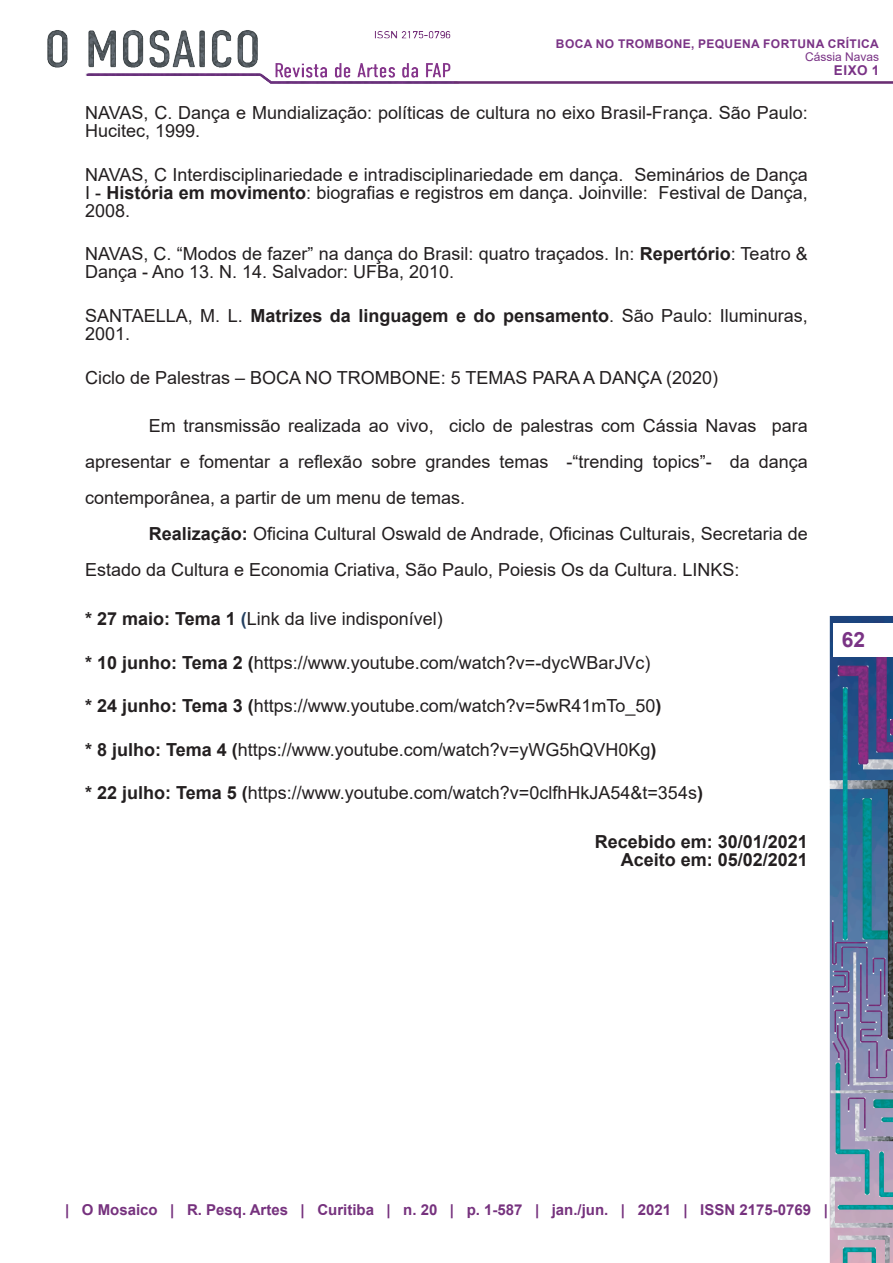
<style>
.page{position:relative;width:893px;height:1263px;background:#fff}
.page>*{position:absolute;margin:0;border:0;box-sizing:border-box;transform-origin:0 0}
.t1{font:700 21px "Arial";color:#7a3485}
.referencias{font:18px/18px "Arial";color:#231f20}
.Corpo{font:18px/36px "Arial";color:#231f20;text-align:justify}
.t2{font:700 18px "Arial";color:#231f20}
.t3{font:700 15px "Arial";color:#76327e}
.t4{font:700 13.5px "Arial";color:#7a3386}
.t5{font:700 12px "Arial";letter-spacing:.035em;color:#7a3386}
.t6{font:12px "Arial";color:#7a3386}
.s1{font-weight:700}
.s2{font-weight:700;color:#244061}
</style>
<div class="page">
<img style="left:47px;top:30px;width:846px;height:1233px">
<div style="left:833px;top:623px;width:60px;height:34px;background:#fff"></div>
<p class="t5" style="left:556px;top:35px;width:324px">BOCA NO TROMBONE, PEQUENA FORTUNA CRÍTICA</p>
<p class="t6" style="left:805px;top:49px;width:76px">Cássia Navas</p>
<p class="t4" style="left:834px;top:60px;width:47px">Eixo 1</p>
<p class="referencias" style="left:85px;top:104px;width:724px">NAVAS, C. Dança e Mundialização: políticas de cultura no eixo Brasil-França. São Paulo:<br>Hucitec, 1999.</p>
<p class="referencias" style="left:85px;top:165px;width:724px;text-align:justify">NAVAS, C Interdisciplinariedade e intradisciplinariedade em dança. Seminários de Dança I - <span class="s1">História em movimento</span>: biografias e registros em dança. Joinville: Festival de Dança, 2008.</p>
<p class="referencias" style="left:85px;top:245px;width:724px">NAVAS, C. “Modos de fazer” na dança do Brasil: quatro traçados. In: <span class="s1">Repertório</span>: Teatro &amp;<br>Dança - Ano 13. N. 14. Salvador: UFBa, 2010.</p>
<p class="referencias" style="left:85px;top:307px;width:724px">SANTAELLA, M. L. <span class="s1">Matrizes da linguagem e do pensamento</span>. São Paulo: Iluminuras,<br>2001.</p>
<p class="referencias" style="left:85px;top:368px;width:635px">Ciclo de Palestras – BOCA NO TROMBONE: 5 TEMAS PARA A DANÇA (2020)</p>
<p class="Corpo" style="left:85px;top:408px;width:724px;text-indent:64px">Em transmissão realizada ao vivo, ciclo de palestras com Cássia Navas para apresentar e fomentar a reflexão sobre grandes temas -“trending topics”- da dança contemporânea, a partir de um menu de temas.</p>
<p class="Corpo" style="left:85px;top:516px;width:724px;text-indent:64px"><span class="s1">Realização:</span> Oficina Cultural Oswald de Andrade, Oficinas Culturais, Secretaria de<br>Estado da Cultura e Economia Criativa, São Paulo, Poiesis Os da Cultura. LINKS:</p>
<p class="referencias" style="left:85px;top:610px;width:359px"><span class="s1">* 27 maio: Tema 1</span> <span class="s2">(</span>Link da live indisponível)</p>
<p class="referencias" style="left:85px;top:653px;width:567px"><span class="s1">* 10 junho: Tema 2 (</span>https://www.youtube.com/watch?v=-dycWBarJVc)</p>
<p class="referencias" style="left:85px;top:697px;width:578px"><span class="s1">* 24 junho: Tema 3 (</span>https://www.youtube.com/watch?v=5wR41mTo_50<span class="s1">)</span></p>
<p class="referencias" style="left:85px;top:740px;width:573px"><span class="s1">* 8 julho: Tema 4 (</span>https://www.youtube.com/watch?v=yWG5hQVH0Kg<span class="s1">)</span></p>
<p class="referencias" style="left:85px;top:784px;width:619px"><span class="s1">* 22 julho: Tema 5 (</span>https://www.youtube.com/watch?v=0clfhHkJA54&amp;t=354s<span class="s1">)</span></p>
<p class="t2" style="left:595px;top:829px;width:215px">Recebido em: 30/01/2021</p>
<p class="t2" style="left:621px;top:847px;width:189px">Aceito em: 05/02/2021</p>
<p class="t1" style="left:842px;top:625px;width:25px">62</p>
<p class="t3" style="left:65px;top:1199px;width:764px">| O Mosaico | R. Pesq. Artes | Curitiba | n. 20 | p. 1-587 | jan./jun. | 2021 | ISSN 2175-0769 |</p>
</div>
